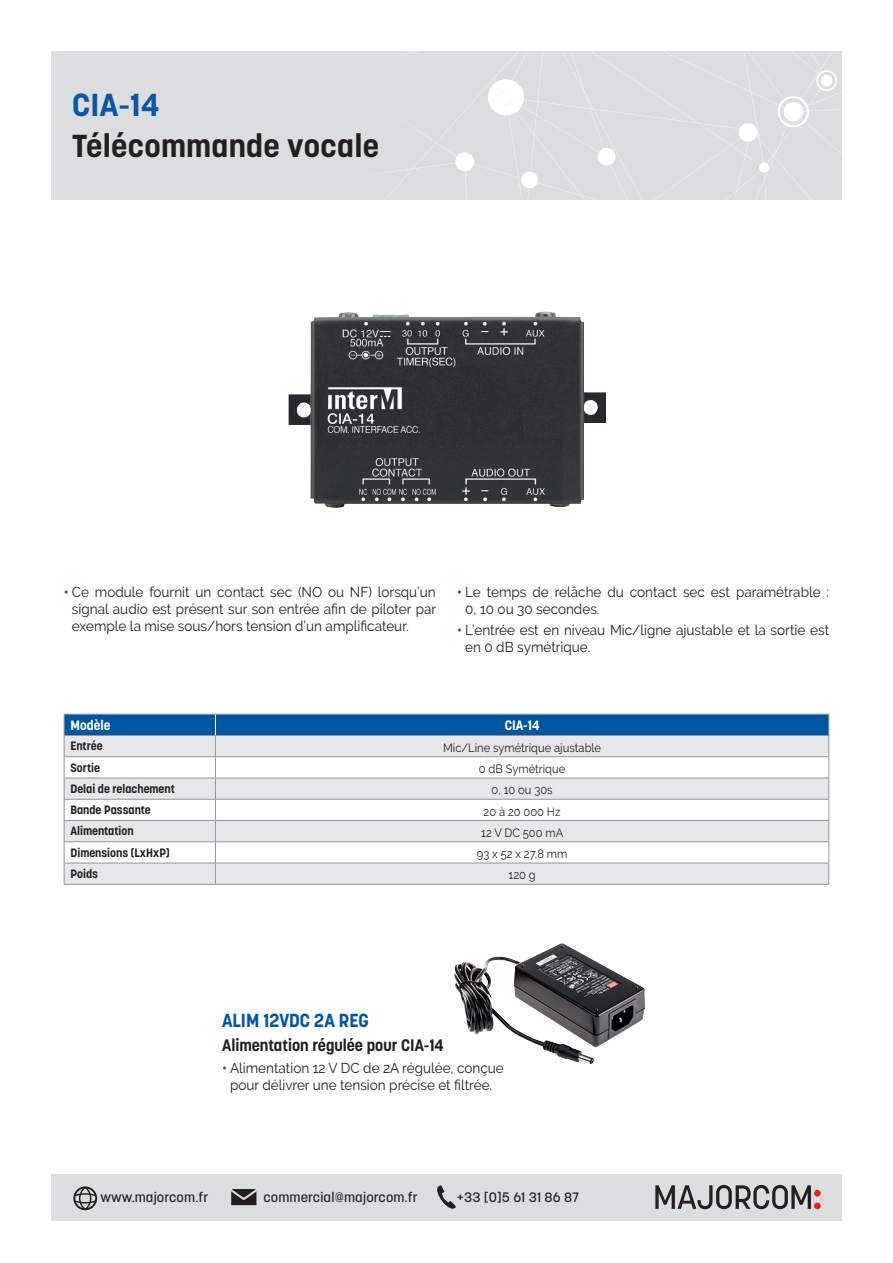
<style>
.page{position:relative;width:893px;height:1263px;background:#fff}
.page>*{position:absolute;margin:0;border:0;box-sizing:border-box;transform-origin:0 0}
.t1{font:700 31.5px "Korolev";letter-spacing:.01em;color:#231f20;scale:1.05 1}
.t2{font:700 31.5px "Korolev";color:#0757a2;scale:1.05 1}
.t3{font:700 18.75px "Korolev";color:#0156a3}
.t4{font:700 16.5px "Korolev";color:#231f20}
.t5{font:14.25px/17.1px "Raleway";color:#231f20;scale:.95 1}
.t6{font:500 13.5px "Korolev";letter-spacing:.01em;color:#231f20;scale:1.05 1}
.t7{font:700 13.5px "Korolev";color:#fff}
.t8{font:12px "Raleway";color:#231f20;scale:.93 1}
.t9{font:700 12px "Korolev";color:#231f20}
.s1{font-weight:700;color:#0156a3}
</style>
<div class="page">
<div style="left:51px;top:51px;width:791px;height:149px;background:#dcdddf"></div>
<svg style="left:390px;top:51px;width:452px;height:149px"></svg>
<div style="left:51px;top:1174px;width:791px;height:46px;background:#dcdddf"></div>
<svg style="left:655px;top:1185px;width:166px;height:24px"></svg>
<svg style="left:73px;top:1186px;width:24px;height:24px"></svg>
<svg style="left:231px;top:1189px;width:25px;height:16px"></svg>
<svg style="left:437px;top:1185px;width:19px;height:24px"></svg>
<hr style="left:64px;top:884px;width:151px;height:1px;background:#939598">
<hr style="left:215px;top:884px;width:614px;height:1px;background:#939598">
<svg style="left:64px;top:714px;width:765px;height:170px"></svg>
<img style="left:288px;top:311px;width:257px;height:190px">
<img style="left:454px;top:944px;width:190px;height:119px">
<h1 class="t2" style="left:72px;top:85px;width:84px">CIA-14</h1>
<h1 class="t1" style="left:72px;top:126px;width:294px">Télécommande vocale</h1>
<p class="t5" style="left:72px;top:583px;width:385px;text-align:justify;text-indent:-8px"><span class="s1">•</span> Ce module fournit un contact sec (NO ou NF) lorsqu’un signal audio est présent sur son entrée afin de piloter par exemple la mise sous/hors tension d’un amplificateur.</p>
<p class="t5" style="left:465px;top:583px;width:384px;text-indent:-8px"><span class="s1">•</span> Le temps de relâche du contact sec est paramétrable :<br>0, 10 ou 30 secondes.</p>
<p class="t5" style="left:465px;top:621px;width:385px;text-indent:-8px"><span class="s1">•</span> L’entrée est en niveau Mic/ligne ajustable et la sortie est en 0 dB symétrique.</p>
<p class="t7" style="left:71px;top:716px;width:41px">Modèle</p>
<p class="t7" style="left:505px;top:717px;width:36px">CIA-14</p>
<p class="t9" style="left:71px;top:738px;width:34px">Entrée</p>
<p class="t8" style="left:443px;top:740px;width:171px">Mic/Line symétrique ajustable</p>
<p class="t9" style="left:71px;top:760px;width:31px">Sortie</p>
<p class="t8" style="left:479px;top:762px;width:94px">0 dB Symétrique</p>
<p class="t9" style="left:71px;top:781px;width:106px">Delai de relachement</p>
<p class="t8" style="left:492px;top:783px;width:67px">0, 10 ou 30s</p>
<p class="t9" style="left:71px;top:802px;width:82px">Bande Passante</p>
<p class="t8" style="left:484px;top:804px;width:84px">20 à 20 000 Hz</p>
<p class="t9" style="left:71px;top:824px;width:65px">Alimentation</p>
<p class="t8" style="left:481px;top:825px;width:90px">12 V DC 500 mA</p>
<p class="t9" style="left:71px;top:845px;width:101px">Dimensions (LxHxP)</p>
<p class="t8" style="left:477px;top:847px;width:99px">93 x 52 x 27,8 mm</p>
<p class="t9" style="left:71px;top:866px;width:29px">Poids</p>
<p class="t8" style="left:509px;top:868px;width:31px">120 g</p>
<h2 class="t3" style="left:222px;top:1009px;width:148px">ALIM 12VDC 2A REG</h2>
<p class="t4" style="left:222px;top:1035px;width:223px">Alimentation régulée pour CIA-14</p>
<p class="t5" style="left:222px;top:1059px;width:298px;text-align:center"><span class="s1">•</span> Alimentation 12 V DC de 2A régulée, conçue pour délivrer une tension précise et filtrée.</p>
<p class="t6" style="left:100px;top:1188px;width:104px">www.majorcom.fr</p>
<p class="t6" style="left:263px;top:1188px;width:149px">commercial@majorcom.fr</p>
<p class="t6" style="left:457px;top:1188px;width:118px">+33 [0]5 61 31 86 87</p>
</div>
